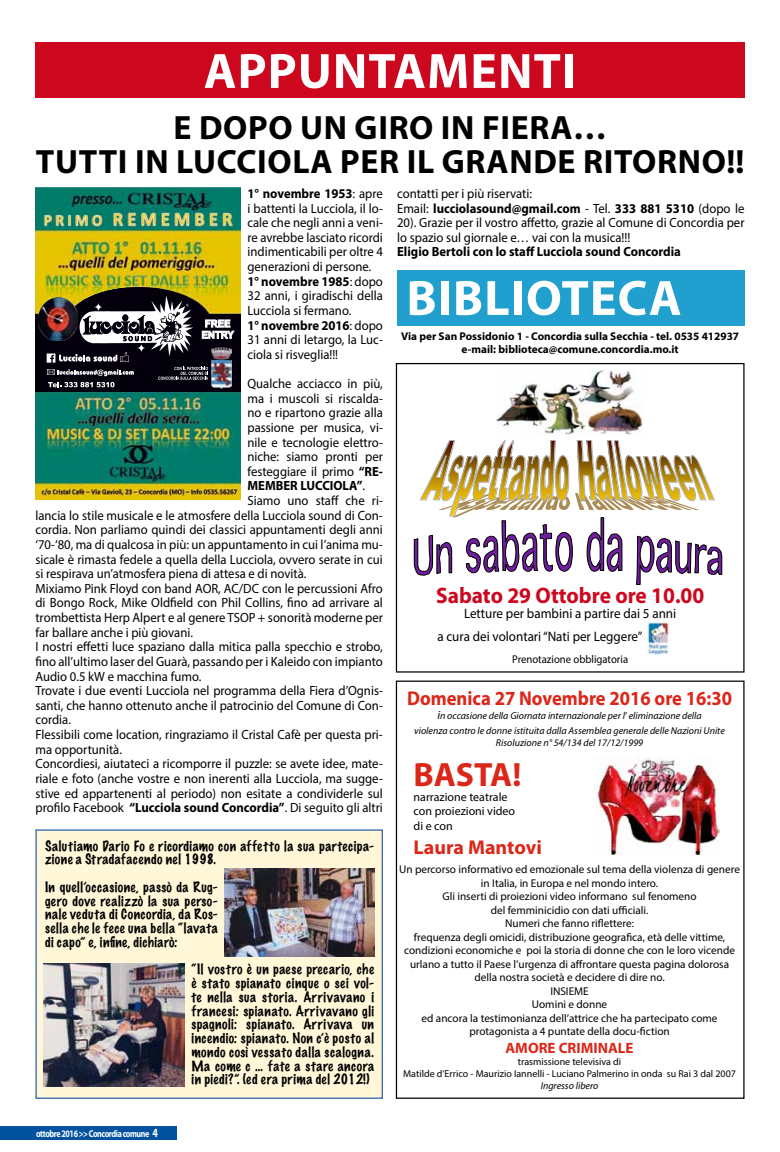
<style>
.page{position:relative;width:780px;height:1152px;background:#fff}
.page>*{position:absolute;margin:0;border:0;box-sizing:border-box;transform-origin:0 0}
.t1{font:700 50px "Myriad Pro";letter-spacing:.02em;color:#fff}
.t2{font:700 33.75px "Myriad Pro";color:#000}
.t3{font:700 33.75px "Myriad Pro";color:#db271a}
.t4{font:700 22.5px "Myriad Pro";color:#cd071e;scale:.95 1}
.t5{font:700 20px "Myriad Pro";color:#db271a;scale:.93 1}
.t6{font:700 20px "Myriad Pro";color:#db271a}
.t7{font:700 15px "Myriad Pro";color:#db271a}
.t8{font:13.75px/23.8px "Myriad Pro";color:#000;scale:.95 1}
.t9{font:13.38px/14.6px "Myriad Pro";color:#000;scale:.95 1}
.t10{font:700 13.38px "Myriad Pro";color:#000;scale:.95 1}
.t11{font:100 13.12px/13.8px "Marker Felt";letter-spacing:.04em;color:#000;text-align:justify}
.t12{font:12px/14.4px "Myriad Pro";color:#000}
.t13{font:11.25px/13.5px "Myriad Pro";color:#000;text-align:center}
.t14{font:700 11.25px/13.5px "Myriad Pro";color:#000;text-align:center}
.t15{font:11.25px "Myriad Pro";color:#000;scale:.95 1}
.t16{font:italic 10px/14.4px "Myriad Pro";color:#000;text-align:center}
.t17{font:10px/12px "Myriad Pro";color:#000;text-align:center}
.t18{font:700 10px "Myriad Pro";letter-spacing:-.05em;color:#fff;scale:.8 1}
.s1{font-weight:700}
.s2{font-weight:400}
.s3{font-size:12.5px}
.s4{font-size:12px}
</style>
<div class="page">
<div style="left:0;top:1126px;width:176px;height:13px;background:#00519e"></div>
<div style="left:35px;top:829px;width:348px;height:269px;background:#fff7d8"></div>
<div style="left:396px;top:680px;width:348px;height:418px;border:1px solid #000"></div>
<img style="left:35px;top:188px;width:205px;height:311px">
<div style="left:35px;top:314px;width:205px;height:77px;background:#03000b"></div>
<img style="left:212px;top:387px;width:19px;height:1px">
<img style="left:38px;top:297px;width:9px;height:41px">
<img style="left:47px;top:288px;width:187px;height:99px">
<div style="left:35px;top:43px;width:709px;height:55px;background:#cd071e"></div>
<div style="left:397px;top:270px;width:347px;height:56px;background:#219fce"></div>
<img style="left:594px;top:757px;width:125px;height:97px">
<div style="left:396px;top:363px;width:348px;height:309px;border:1px solid #000"></div>
<svg style="left:414px;top:440px;width:308px;height:145px"></svg>
<img style="left:647px;top:622px;width:21px;height:32px">
<img style="left:496px;top:370px;width:147px;height:66px">
<img style="left:225px;top:868px;width:149px;height:88px">
<img style="left:44px;top:963px;width:140px;height:123px">
<h1 class="t1" style="left:204px;top:43px;width:374px">APPUNTAMENTI</h1>
<h2 class="t2" style="left:173px;top:108px;width:50px">E dopo</h2>
<h2 class="t2" style="left:300px;top:108px;width:75px">un giro</h2>
<h2 class="t2" style="left:441px;top:108px;width:60px">in fiera</h2>
<h2 class="t2" style="left:573px;top:108px;width:35px">…</h2>
<h2 class="t2" style="left:36px;top:142px;width:19px">tutti</h2>
<h2 class="t2" style="left:135px;top:142px;width:79px">in Lucciola</h2>
<h2 class="t2" style="left:340px;top:142px;width:20px">per</h2>
<h2 class="t2" style="left:407px;top:142px;width:58px">il grande</h2>
<h2 class="t2" style="left:583px;top:142px;width:21px">ritorno</h2>
<h2 class="t2" style="left:726px;top:142px;width:20px">!!</h2>
<p class="t9" style="left:247px;top:186px;width:144px"><span class="s1">1° novembre 1953</span>: apre i battenti la Lucciola, il lo&shy;cale che negli anni a veni&shy;re avrebbe lasciato ricordi indimenticabili per oltre 4 generazioni di persone.<br><span class="s1">1° novembre 1985</span>: dopo<br>32 anni, i giradischi della<br>Lucciola si fermano.<br><span class="s1">1° novembre 2016</span>: dopo<br>31 anni di letargo, la Luc&shy;ciola si risveglia!!!</p>
<p class="t9" style="left:247px;top:376px;width:144px">Qualche acciacco in più,</p>
<p class="t9" style="left:247px;top:390px;width:144px">ma i muscoli si riscalda-</p>
<p class="t9" style="left:247px;top:405px;width:144px">no e ripartono grazie alla</p>
<p class="t9" style="left:247px;top:420px;width:144px">passione per musica, vi-</p>
<p class="t9" style="left:247px;top:434px;width:144px">nile e tecnologie elettro-</p>
<p class="t9" style="left:247px;top:449px;width:144px">niche: siamo pronti per</p>
<p class="t9" style="left:247px;top:464px;width:144px">festeggiare il primo <span class="s1">“RE-</span></p>
<p class="t10" style="left:247px;top:478px;width:125px">MEMBER LUCCIOLA”<span class="s2">.</span></p>
<p class="t9" style="left:247px;top:493px;width:144px">Siamo uno staff che ri-</p>
<p class="t9" style="left:35px;top:507px;width:367px">lancia lo stile musicale e le atmosfere della Lucciola sound di Con-</p>
<p class="t9" style="left:35px;top:522px;width:367px">cordia. Non parliamo quindi dei classici appuntamenti degli anni</p>
<p class="t9" style="left:35px;top:537px;width:367px">‘70-‘80, ma di qualcosa in più: un appuntamento in cui l’anima mu-</p>
<p class="t9" style="left:35px;top:551px;width:367px">sicale è rimasta fedele a quella della Lucciola, ovvero serate in cui</p>
<p class="t9" style="left:35px;top:566px;width:287px">si respirava un’atmosfera piena di attesa e di novità.</p>
<p class="t9" style="left:35px;top:581px;width:367px">Mixiamo Pink Floyd con band AOR, AC/DC con le percussioni Afro</p>
<p class="t9" style="left:35px;top:595px;width:367px">di Bongo Rock, Mike Oldfield con Phil Collins, fino ad arrivare al</p>
<p class="t9" style="left:35px;top:610px;width:367px">trombettista Herp Alpert e al genere TSOP + sonorità moderne per</p>
<p class="t9" style="left:35px;top:624px;width:167px">far ballare anche i più giovani.</p>
<p class="t9" style="left:35px;top:639px;width:367px">I nostri effetti luce spaziano dalla mitica palla specchio e strobo,</p>
<p class="t9" style="left:35px;top:654px;width:367px">fino all’ultimo laser del Guarà, passando per i Kaleido con impianto</p>
<p class="t9" style="left:35px;top:668px;width:176px">Audio 0.5 kW e macchina fumo.</p>
<p class="t9" style="left:35px;top:683px;width:367px">Trovate i due eventi Lucciola nel programma della Fiera d’Ognis-</p>
<p class="t9" style="left:35px;top:697px;width:367px">santi, che hanno ottenuto anche il patrocinio del Comune di Con-</p>
<p class="t9" style="left:35px;top:712px;width:39px">cordia.</p>
<p class="t9" style="left:35px;top:727px;width:367px">Flessibili come location, ringraziamo il Cristal Cafè per questa pri-</p>
<p class="t9" style="left:35px;top:741px;width:93px">ma opportunità.</p>
<p class="t9" style="left:35px;top:756px;width:367px">Concordiesi, aiutateci a ricomporre il puzzle: se avete idee, mate-</p>
<p class="t9" style="left:35px;top:771px;width:367px">riale e foto (anche vostre e non inerenti alla Lucciola, ma sugge-</p>
<p class="t9" style="left:35px;top:785px;width:367px">stive ed appartenenti al periodo) non esitate a condividerle sul</p>
<p class="t9" style="left:35px;top:800px;width:367px">profilo Facebook <span class="s1">“Lucciola sound Concordia”</span>. Di seguito gli altri</p>
<p class="t11" style="left:45px;top:838px;width:330px">Salutiamo Dario Fo e ricordiamo con affetto la sua partecipa&shy;zione a Stradafacendo nel 1998.</p>
<p class="t11" style="left:45px;top:880px;width:174px">In quell’occasione, passò da Rug&shy;gero dove realizzò la sua perso&shy;nale veduta di Concordia, da Ros&shy;sella che le fece una bella “lavata di capo” e, infine, dichiarò:</p>
<p class="t11" style="left:191px;top:962px;width:184px">“Il vostro è un paese precario, che è stato spianato cinque o sei vol&shy;te nella sua storia. Arrivavano i francesi: spianato. Arrivavano gli spagnoli: spianato. Arrivava un incendio: spianato. Non c’è posto al mondo così vessato dalla scalogna.<br>Ma come c … fate a stare ancora in piedi?”. (ed era prima del 2012!)</p>
<p class="t18" style="left:36px;top:1127px;width:154px">ottobre 2016 &gt;&gt; Concordia comune <span class="s3">4</span></p>
<p class="t9" style="left:397px;top:186px;width:367px">contatti per i più riservati:<br>Email: <span class="s1">lucciolasound@gmail.com</span> - Tel. <span class="s1">333 881 5310</span> (dopo le 20). Grazie per il vostro affetto, grazie al Comune di Concordia per lo spazio sul giornale e… vai con la musica!!!</p>
<p class="t10" style="left:397px;top:244px;width:300px">Eligio Bertoli con lo staff Lucciola sound Concordia</p>
<h1 class="t1" style="left:406px;top:270px;width:277px">BIBLIOTECA</h1>
<p class="t14" style="left:401px;top:329px;width:339px">Via per San Possidonio 1 - Concordia sulla Secchia - tel. 0535 412937 e-mail: biblioteca@comune.concordia.mo.it</p>
<h3 class="t4" style="left:436px;top:582px;width:284px">Sabato 29 Ottobre ore 10.00</h3>
<p class="t8" style="left:437px;top:601px;width:253px;text-indent:27px">Letture per bambini a partire dai 5 anni a cura dei volontari “Nati per Leggere”</p>
<p class="t15" style="left:512px;top:652px;width:124px">Prenotazione obbligatoria</p>
<h3 class="t5" style="left:407px;top:687px;width:351px">Domenica 27 Novembre 2016 ore 16:30</h3>
<p class="t16" style="left:414px;top:709px;width:312px"><span class="s4">i</span>n occasione della Giornata internazionale per l’ eliminazione della<br>violenza contro le donne istituita dalla Assemblea generale delle Nazioni Unite</p>
<p class="t16" style="left:496px;top:735px;width:149px">Risoluzione n° 54/134 del 17/12/1999</p>
<h2 class="t3" style="left:413px;top:756px;width:109px">BASTA!</h2>
<p class="t12" style="left:413px;top:789px;width:103px">narrazione teatrale con proiezioni video di e con</p>
<h3 class="t6" style="left:413px;top:835px;width:130px">Laura Mantovi</h3>
<p class="t13" style="left:399px;top:862px;width:342px">Un percorso informativo ed emozionale sul tema della violenza di genere in Italia, in Europa e nel mondo intero.<br>Gli inserti di proiezioni video informano sul fenomeno<br>del femminicidio con dati ufficiali.<br>Numeri che fanno riflettere:<br>frequenza degli omicidi, distribuzione geografica, età delle vittime, condizioni economiche e poi la storia di donne che con le loro vicende urlano a tutto il Paese l’urgenza di affrontare questa pagina dolorosa della nostra società e decidere di dire no.<br>INSIEME<br>Uomini e donne<br>ed ancora la testimonianza dell’attrice che ha partecipato come protagonista a 4 puntate della docu-fiction</p>
<p class="t7" style="left:505px;top:1040px;width:130px">AMORE CRIMINALE</p>
<p class="t17" style="left:403px;top:1056px;width:334px">trasmissione televisiva di<br>Matilde d’Errico - Maurizio Iannelli - Luciano Palmerino in onda su Rai 3 dal 2007</p>
<p class="t16" style="left:540px;top:1079px;width:59px">Ingresso libero</p>
</div>
